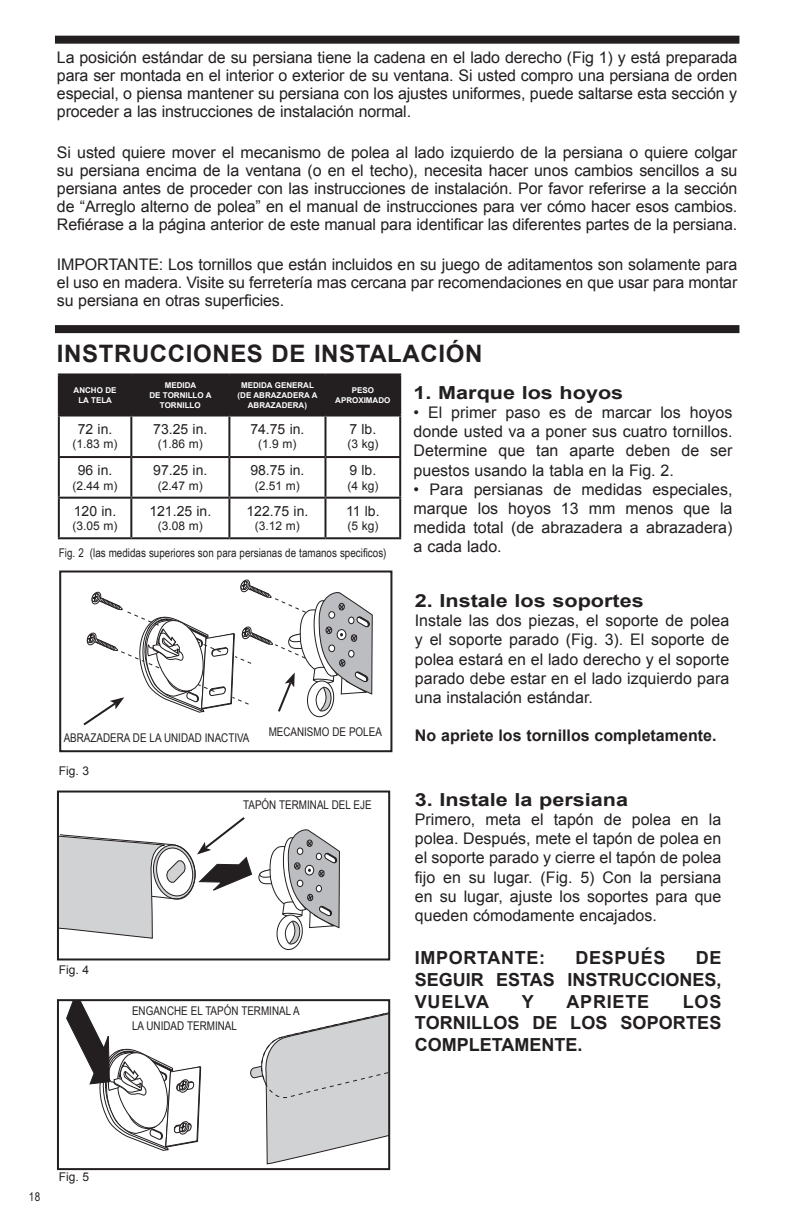
<style>
.page{position:relative;width:792px;height:1225px;background:#fff}
.page>*{position:absolute;margin:0;border:0;box-sizing:border-box;transform-origin:0 0}
.t1{font:700 24px "Arial";color:#231f20}
.t2{font:700 18px/21.6px "Arial";color:#231f20;text-align:justify}
.t3{font:700 18px "Arial";color:#231f20;scale:1.2 1}
.t4{font:16px/19.2px "Arial";color:#231f20;text-align:justify}
.t5{font:700 16px "Arial";color:#231f20}
.t6{font:14px "Arial";color:#231f20}
.t7{font:12px/14.4px "Arial Narrow";color:#231f20}
.t8{font:12px "Arial";color:#231f20}
.t9{font:700 8px/9.6px "Arial";color:#fff;text-align:center}
</style>
<div class="page">
<svg style="left:258px;top:829px;width:82px;height:121px"></svg>
<div style="left:57px;top:790px;width:333px;height:170px;border:2px solid #231f20"></div>
<div style="left:55px;top:36px;width:684px;height:8px;background:#231f20"></div>
<div style="left:55px;top:325px;width:684px;height:8px;background:#231f20"></div>
<div style="left:59px;top:570px;width:333px;height:182px;border:2px solid #231f20"></div>
<svg style="left:83px;top:579px;width:290px;height:147px"></svg>
<svg style="left:66px;top:1002px;width:135px;height:149px"></svg>
<svg style="left:250px;top:1012px;width:137px;height:152px"></svg>
<div style="left:57px;top:999px;width:333px;height:170px;border:2px solid #231f20"></div>
<svg style="left:58px;top:815px;width:193px;height:144px"></svg>
<div style="left:60px;top:375px;width:339px;height:39px;background:#231f20"></div>
<hr style="left:58px;top:373px;width:73px;height:2px;background:#231f20">
<hr style="left:58px;top:375px;width:2px;height:39px;background:#231f20">
<hr style="left:131px;top:373px;width:98px;height:2px;background:#231f20">
<hr style="left:130px;top:375px;width:2px;height:39px;background:#231f20">
<hr style="left:229px;top:373px;width:96px;height:2px;background:#231f20">
<hr style="left:228px;top:375px;width:2px;height:39px;background:#231f20">
<hr style="left:325px;top:373px;width:76px;height:2px;background:#231f20">
<hr style="left:324px;top:375px;width:2px;height:39px;background:#231f20">
<hr style="left:399px;top:375px;width:2px;height:39px;background:#231f20">
<hr style="left:58px;top:414px;width:73px;height:2px;background:#231f20">
<hr style="left:58px;top:416px;width:2px;height:40px;background:#231f20">
<hr style="left:131px;top:414px;width:98px;height:2px;background:#231f20">
<hr style="left:130px;top:416px;width:2px;height:40px;background:#231f20">
<hr style="left:229px;top:414px;width:96px;height:2px;background:#231f20">
<hr style="left:228px;top:416px;width:2px;height:40px;background:#231f20">
<hr style="left:325px;top:414px;width:76px;height:2px;background:#231f20">
<hr style="left:324px;top:416px;width:2px;height:40px;background:#231f20">
<hr style="left:399px;top:416px;width:2px;height:40px;background:#231f20">
<hr style="left:58px;top:456px;width:73px;height:2px;background:#231f20">
<hr style="left:58px;top:458px;width:2px;height:38px;background:#231f20">
<hr style="left:131px;top:456px;width:98px;height:2px;background:#231f20">
<hr style="left:130px;top:458px;width:2px;height:38px;background:#231f20">
<hr style="left:229px;top:456px;width:96px;height:2px;background:#231f20">
<hr style="left:228px;top:458px;width:2px;height:38px;background:#231f20">
<hr style="left:325px;top:456px;width:76px;height:2px;background:#231f20">
<hr style="left:324px;top:458px;width:2px;height:38px;background:#231f20">
<hr style="left:399px;top:458px;width:2px;height:38px;background:#231f20">
<hr style="left:58px;top:496px;width:73px;height:2px;background:#231f20">
<hr style="left:58px;top:498px;width:2px;height:39px;background:#231f20">
<hr style="left:131px;top:496px;width:98px;height:2px;background:#231f20">
<hr style="left:130px;top:498px;width:2px;height:39px;background:#231f20">
<hr style="left:229px;top:496px;width:96px;height:2px;background:#231f20">
<hr style="left:228px;top:498px;width:2px;height:39px;background:#231f20">
<hr style="left:325px;top:496px;width:76px;height:2px;background:#231f20">
<hr style="left:324px;top:498px;width:2px;height:39px;background:#231f20">
<hr style="left:399px;top:498px;width:2px;height:39px;background:#231f20">
<hr style="left:58px;top:537px;width:73px;height:2px;background:#231f20">
<hr style="left:131px;top:537px;width:98px;height:2px;background:#231f20">
<hr style="left:229px;top:537px;width:96px;height:2px;background:#231f20">
<hr style="left:325px;top:537px;width:76px;height:2px;background:#231f20">
<p class="t4" style="left:57px;top:49px;width:681px;line-height:18px">La posición estándar de su persiana tiene la cadena en el lado derecho (Fig 1) y está preparada para ser montada en el interior o exterior de su ventana. Si usted compro una persiana de orden especial, o piensa mantener su persiana con los ajustes uniformes, puede saltarse esta sección y proceder a las instrucciones de instalación normal.</p>
<p class="t4" style="left:57px;top:143px;width:681px;line-height:18px">Si usted quiere mover el mecanismo de polea al lado izquierdo de la persiana o quiere colgar su persiana encima de la ventana (o en el techo), necesita hacer unos cambios sencillos a su persiana antes de proceder con las instrucciones de instalación. Por favor referirse a la sección de “Arreglo alterno de polea” en el manual de instrucciones para ver cómo hacer esos cambios.<br>Refiérase a la página anterior de este manual para identificar las diferentes partes de la persiana.</p>
<p class="t4" style="left:57px;top:255px;width:681px;line-height:18px">IMPORTANTE: Los tornillos que están incluidos en su juego de aditamentos son solamente para el uso en madera. Visite su ferretería mas cercana par recomendaciones en que usar para montar su persiana en otras superficies.</p>
<h1 class="t1" style="left:57px;top:337px;width:17px">INSTRUCCIONES</h1>
<h1 class="t1" style="left:271px;top:337px;width:58px">DE INSTA</h1>
<h1 class="t1" style="left:387px;top:337px;width:93px">LACIÓN</h1>
<p class="t9" style="left:74px;top:386px;width:44px">ANCHO DE<br>LA TELA</p>
<p class="t9" style="left:149px;top:381px;width:64px">MEDIDA<br>DE TORNILLO A<br>TORNILLO</p>
<p class="t9" style="left:237px;top:381px;width:81px">MEDIDA GENERAL (DE ABRAZADERA A<br>ABRAZADERA)</p>
<p class="t9" style="left:335px;top:386px;width:57px">PESO<br>APROXIMADO</p>
<p class="t6" style="left:78px;top:419px;width:36px">72 in.</p>
<p class="t8" style="left:73px;top:436px;width:47px">(1.83 m)</p>
<p class="t6" style="left:153px;top:419px;width:56px">73.25 in.</p>
<p class="t8" style="left:158px;top:436px;width:47px">(1.86 m)</p>
<p class="t6" style="left:250px;top:419px;width:56px">74.75 in.</p>
<p class="t8" style="left:258px;top:436px;width:40px">(1.9 m)</p>
<p class="t6" style="left:349px;top:419px;width:28px">7 lb.</p>
<p class="t8" style="left:347px;top:436px;width:33px">(3 kg)</p>
<p class="t6" style="left:78px;top:461px;width:36px">96 in.</p>
<p class="t8" style="left:73px;top:477px;width:47px">(2.44 m)</p>
<p class="t6" style="left:74px;top:501px;width:44px">120 in.</p>
<p class="t8" style="left:73px;top:518px;width:47px">(3.05 m)</p>
<p class="t6" style="left:153px;top:461px;width:56px">97.25 in.</p>
<p class="t8" style="left:158px;top:477px;width:47px">(2.47 m)</p>
<p class="t6" style="left:149px;top:501px;width:63px">121.25 in.</p>
<p class="t8" style="left:158px;top:518px;width:47px">(3.08 m)</p>
<p class="t6" style="left:250px;top:461px;width:56px">98.75 in.</p>
<p class="t8" style="left:255px;top:477px;width:47px">(2.51 m)</p>
<p class="t6" style="left:246px;top:501px;width:63px">122.75 in.</p>
<p class="t8" style="left:255px;top:518px;width:47px">(3.12 m)</p>
<p class="t6" style="left:349px;top:461px;width:28px">9 lb.</p>
<p class="t8" style="left:347px;top:477px;width:33px">(4 kg)</p>
<p class="t6" style="left:346px;top:501px;width:35px">11 lb.</p>
<p class="t8" style="left:347px;top:518px;width:33px">(5 kg)</p>
<p class="t7" style="left:59px;top:544px;width:329px">Fig. 2 (las medidas superiores son para persianas de tamanos specificos)</p>
<p class="t7" style="left:64px;top:730px;width:54px">Abrazadera</p>
<p class="t7" style="left:133px;top:730px;width:79px">de la unidad inactiva</p>
<p class="t8" style="left:59px;top:763px;width:32px">Fig. 3</p>
<p class="t7" style="left:268px;top:724px;width:8px">mecanism</p>
<p class="t7" style="left:322px;top:724px;width:49px">o de polea</p>
<p class="t7" style="left:243px;top:796px;width:130px">TAPÓN TERMINAL DEL EJE</p>
<p class="t8" style="left:59px;top:962px;width:32px">Fig. 4</p>
<p class="t7" style="left:132px;top:1003px;width:169px">ENGANCHE EL TAPÓN TERMINAL A<br>LA UNIDAD TERMINAL</p>
<p class="t3" style="left:413px;top:380px;width:176px">1. MARQUE LOS HOYOS</p>
<p class="t4" style="left:413px;top:403px;width:320px">• El primer paso es de marcar los hoyos donde usted va a poner sus cuatro tornillos.<br>Determine que tan aparte deben de ser puestos usando la tabla en la Fig. 2.</p>
<p class="t4" style="left:413px;top:479px;width:320px">• Para persianas de medidas especiales, marque los hoyos 13 mm menos que la medida total (de abrazadera a abrazadera) a cada lado.</p>
<p class="t3" style="left:415px;top:588px;width:192px">2. INSTALE LOS SOPORTES</p>
<p class="t4" style="left:415px;top:611px;width:316px">Instale las dos piezas, el soporte de polea y el soporte parado (Fig. 3). El soporte de polea estará en el lado derecho y el soporte parado debe estar en el lado izquierdo para una instalación estándar.</p>
<p class="t5" style="left:415px;top:725px;width:303px">NO APRIETE LOS TORNILLOS COMPLETAMENTE.</p>
<p class="t3" style="left:415px;top:787px;width:179px">3. INSTALE LA PERSIANA</p>
<p class="t4" style="left:415px;top:810px;width:308px">Primero, meta el tapón de polea en la polea. Después, mete el tapón de polea en el soporte parado y cierre el tapón de polea fijo en su lugar. (Fig. 5) Con la persiana en su lugar, ajuste los soportes para que queden cómodamente encajados.</p>
<p class="t2" style="left:415px;top:947px;width:48px">IMPORTANTE</p>
<p class="t2" style="left:539px;top:947px;width:7px">:</p>
<p class="t2" style="left:575px;top:947px;width:92px">DESPUÉS</p>
<p class="t2" style="left:415px;top:947px;width:308px;text-indent:281px">DE SEGUIR ESTAS INSTRUCCIONES, VUELVA</p>
<p class="t2" style="left:415px;top:990px;width:308px;text-indent:268px">LOS TORNILLOS DE LOS SOPORTES COMPLETAMENTE.</p>
<p class="t2" style="left:521px;top:990px;width:14px">Y</p>
<p class="t2" style="left:566px;top:990px;width:39px">APRIETE</p>
<p class="t7" style="left:29px;top:1188px;width:13px">18</p>
<p class="t8" style="left:59px;top:1169px;width:32px">Fig. 5</p>
</div>
